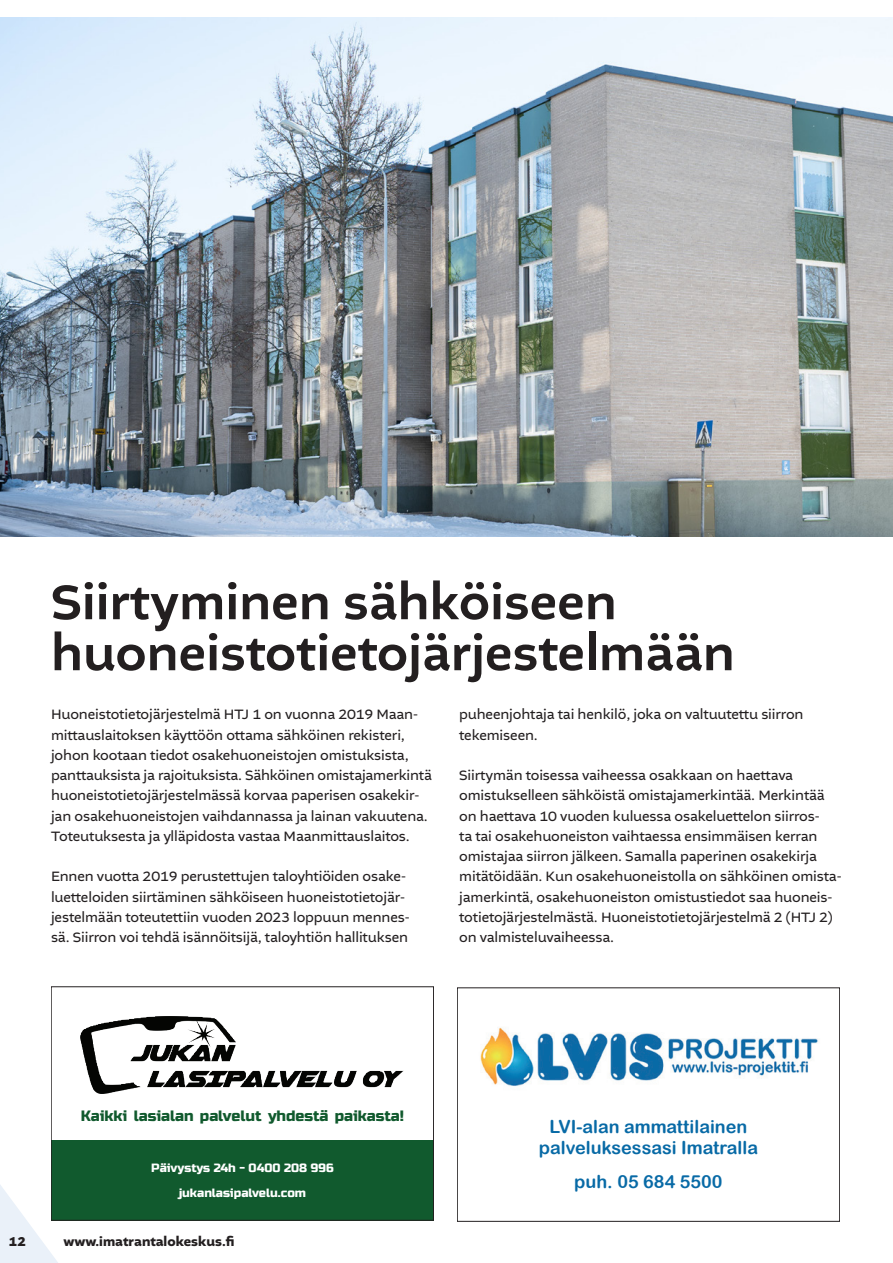
<style>
.page{position:relative;width:893px;height:1263px;background:#fff}
.page>*{position:absolute;margin:0;border:0;box-sizing:border-box;transform-origin:0 0}
._1_otsikko{font:500 51px/51px "Altivo";color:#231f20}
.t1{font:18px/21.6px "Arial Rounded MT Bold";color:#086aa6;text-align:center}
.t2{font:15px "Russo One";color:#115a2e}
._2_leipis{font:14.25px/20.2px "Altivo";letter-spacing:-.01em;color:#231f20}
.t3{font:700 13.5px "Altivo";color:#231f20}
.t4{font:12px/25.5px "Russo One";color:#fff;text-align:center}
</style>
<div class="page">
<svg style="left:0;top:1185px;width:99px;height:78px"></svg>
<img style="left:0;top:17px;width:893px;height:519px">
<img style="left:480px;top:1027px;width:338px;height:59px">
<div style="left:457px;top:988px;width:383px;height:233px;border:1px solid #231f20"></div>
<img style="left:81px;top:1016px;width:323px;height:78px">
<div style="left:51px;top:1140px;width:383px;height:80px;background:#115a2e"></div>
<div style="left:51px;top:986px;width:383px;height:234px;border:1px solid #231f20"></div>
<p class="_1_otsikko" style="left:51px;top:578px;width:685px">Siirtyminen sähköiseen huoneistotietojärjestelmään</p>
<p class="_2_leipis" style="left:51px;top:705px;width:382px">Huoneistotietojärjestelmä HTJ 1 on vuonna 2019 Maan&shy;mittauslaitoksen käyttöön ottama sähköinen rekisteri, johon kootaan tiedot osakehuoneistojen omistuksista, panttauksista ja rajoituksista. Sähköinen omistajamerkintä huoneistotietojärjestelmässä korvaa paperisen osakekir&shy;jan osakehuoneistojen vaihdannassa ja lainan vakuutena.<br>Toteutuksesta ja ylläpidosta vastaa Maanmittauslaitos.</p>
<p class="_2_leipis" style="left:51px;top:867px;width:360px">Ennen vuotta 2019 perustettujen taloyhtiöiden osake&shy;luetteloiden siirtäminen sähköiseen huoneistotietojär&shy;jestelmään toteutettiin vuoden 2023 loppuun mennes&shy;sä. Siirron voi tehdä isännöitsijä, taloyhtiön hallituksen</p>
<p class="_2_leipis" style="left:459px;top:705px;width:346px">puheenjohtaja tai henkilö, joka on valtuutettu siirron tekemiseen.</p>
<p class="_2_leipis" style="left:459px;top:765px;width:384px">Siirtymän toisessa vaiheessa osakkaan on haettava omistukselleen sähköistä omistajamerkintää. Merkintää on haettava 10 vuoden kuluessa osakeluettelon siirros-<br>ta tai osakehuoneiston vaihtaessa ensimmäisen kerran omistajaa siirron jälkeen. Samalla paperinen osakekirja mitätöidään. Kun osakehuoneistolla on sähköinen omista&shy;jamerkintä, osakehuoneiston omistustiedot saa huoneis&shy;totietojärjestelmästä. Huoneistotietojärjestelmä 2 (HTJ 2) on valmisteluvaiheessa.</p>
<p class="t2" style="left:81px;top:1107px;width:325px">Kaikki lasialan palvelut yhdestä paikasta!</p>
<p class="t4" style="left:151px;top:1155px;width:184px">Päivystys 24h - 0400 208 996 jukanlasipalvelu.com</p>
<p class="t3" style="left:9px;top:1232px;width:18px">12</p>
<p class="t3" style="left:63px;top:1232px;width:173px">www.imatrantalokeskus.fi</p>
<p class="t1" style="left:539px;top:1115px;width:221px">LVI-alan ammattilainen palveluksessasi Imatralla</p>
<p class="t1" style="left:574px;top:1170px;width:150px">puh. 05 684 5500</p>
</div>
